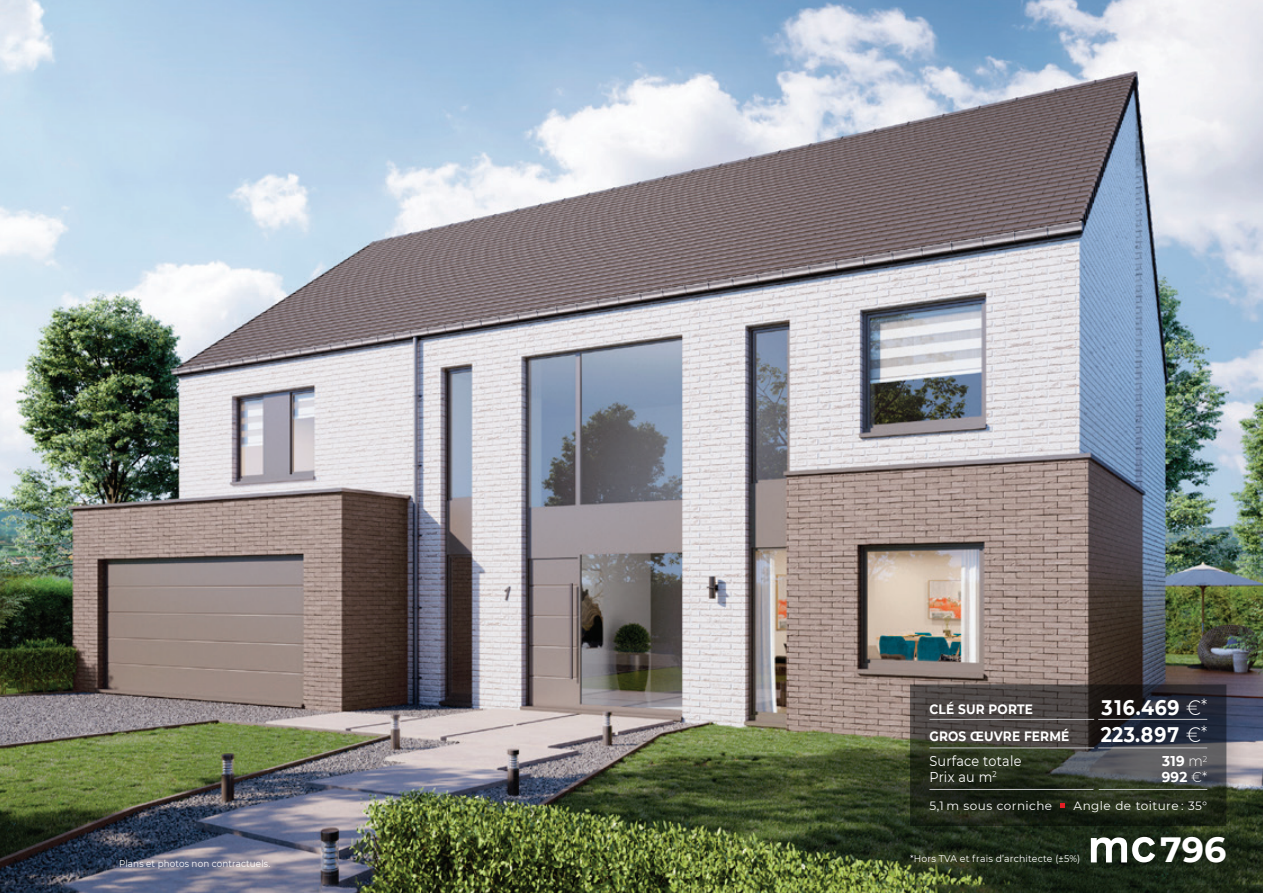
<style>
.page{position:relative;width:1263px;height:893px;background:#fff}
.page>*{position:absolute;margin:0;border:0;box-sizing:border-box;transform-origin:0 0}
.t1{font:700 34.95px "Montserrat";color:#fff}
.t2{font:700 21px/27px "Montserrat";letter-spacing:.04em;color:#fff;scale:.9 1}
.t3{font:14.25px/15.9px "Montserrat";letter-spacing:.02em;color:#fff;scale:.9 1}
.t4{font:700 14.25px/15.9px "Montserrat";letter-spacing:.02em;color:#fff;scale:.95 1}
.t5{font:700 13.5px/27px "Montserrat";letter-spacing:.015em;color:#fff;scale:.9 1}
.t6{font:12px "Montserrat";letter-spacing:.035em;color:#fff}
.t7{font:9.75px "Montserrat";letter-spacing:.015em;color:#fff;scale:.95 1}
.t8{font:9.75px "Montserrat";letter-spacing:.015em;color:#fff;scale:.9 1}
.s1{font-weight:300}
.s2{font-weight:300;font-size:18px}
</style>
<div class="page">
<img style="left:0;top:0;width:1263px;height:893px">
<svg style="left:1091px;top:841px;width:64px;height:21px"></svg>
<div style="left:904px;top:670px;width:345px;height:171px;background:#231f20;opacity:.16"></div>
<svg style="left:910px;top:684px;width:316px;height:142px;background:#353732"></svg>
<p class="t5" style="left:929px;top:696px;width:157px">CLÉ SUR PORTE<br>GROS ŒUVRE FERMÉ</p>
<p class="t3" style="left:929px;top:754px;width:104px">Surface totale<br>Prix au m<sup>2</sup></p>
<h2 class="t2" style="left:1101px;top:695px;width:120px">316.469 <span class="s1">€</span><span class="s2">*<br></span>223.897 <span class="s1">€</span><span class="s2">*</span></h2>
<p class="t4" style="left:1162px;top:753px;width:49px">319 <span class="s1">m</span><sup>2<br></sup>992 <span class="s1">€*</span></p>
<p class="t6" style="left:929px;top:797px;width:124px">5,1 m sous corniche</p>
<p class="t6" style="left:1073px;top:797px;width:135px">Angle de toiture : 35°</p>
<p class="t8" style="left:119px;top:859px;width:169px">Plans et photos non contractuels.</p>
<p class="t7" style="left:910px;top:855px;width:181px">*Hors TVA et frais d’architecte (±5%)</p>
<h1 class="t1" style="left:1160px;top:825px;width:68px">796</h1>
</div>
